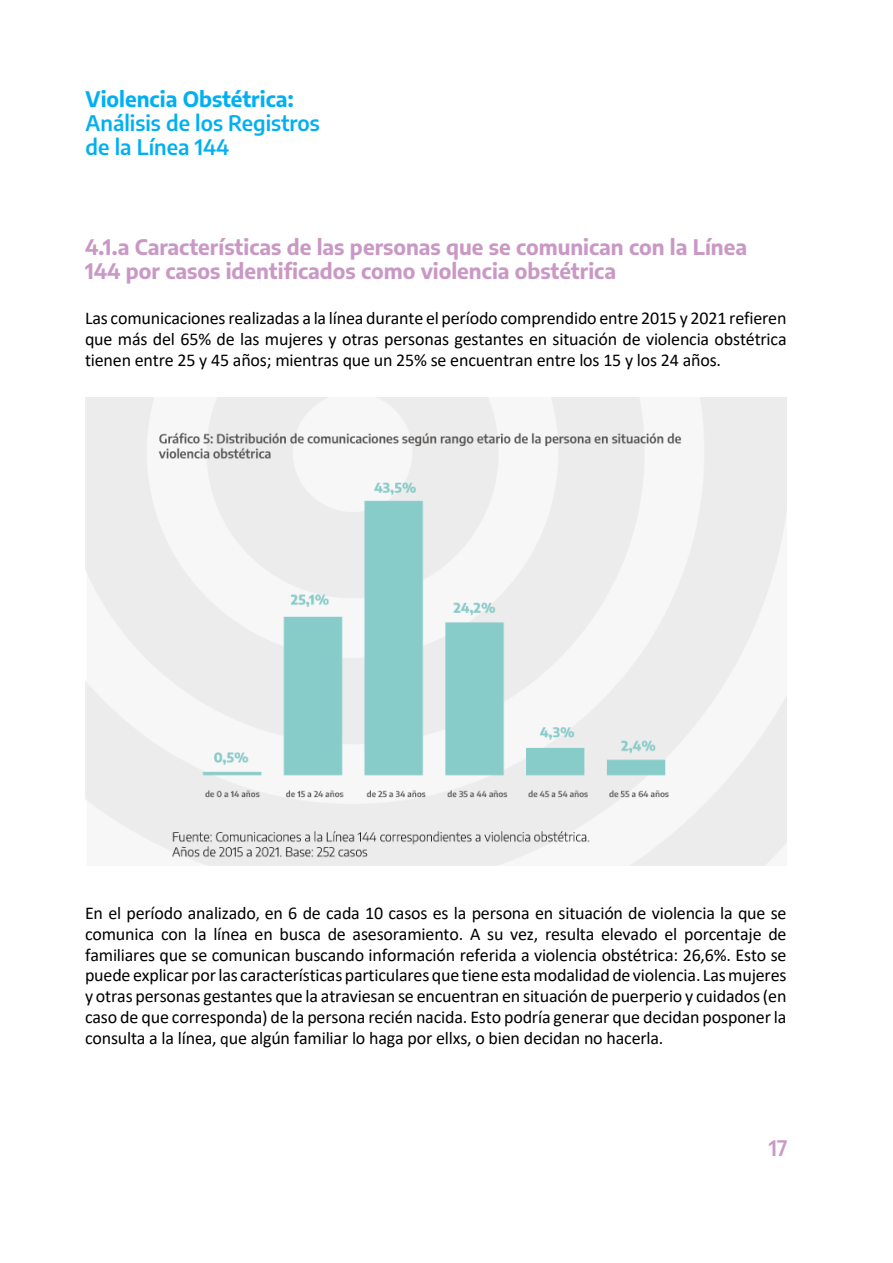
<style>
.page{position:relative;width:893px;height:1263px;background:#fff}
.page>*{position:absolute;margin:0;border:0;box-sizing:border-box;transform-origin:0 0}
.t1{font:700 21px/24.2px "Encode Sans";color:#ca98c5}
.t2{font:600 21px/24.2px "Encode Sans";color:#00b0f0}
.t3{font:700 21px "Encode Sans";color:#00b0f0}
.t4{font:600 21px "Encode Sans";color:#ca98c5}
.t5{font:18px/20.7px "Calibri";letter-spacing:-.01em;color:#000;text-align:justify}
.s1{font-size:16.5px}
</style>
<div class="page">
<img style="left:85px;top:398px;width:702px;height:467px">
<p class="t3" style="left:86px;top:83px;width:209px">Violencia Obstétrica:</p>
<p class="t2" style="left:86px;top:110px;width:236px">Análisis de los Registros de la Línea 144</p>
<p class="t1" style="left:85px;top:234px;width:663px">4.1.a Características de las personas que se comunican con la Línea<br>144 por casos identificados como violencia obstétrica</p>
<p class="t5" style="left:85px;top:307px;width:703px">Las comunicaciones realizadas a la línea durante el período comprendido entre 2015 y 2021 refieren que más del 65% de las mujeres y otras personas gestantes en situación de violencia obstétrica tienen entre 25 y 45 años; mientras que un 25% se encuentran entre los 15 y los 24 años.</p>
<p class="t5" style="left:85px;top:902px;width:703px">En el período analizado<span class="s1">,</span> en 6 de cada 10 casos es la persona en situación de violencia la que se comunica con la línea en busca de asesoramiento. A su vez, resulta elevado el porcentaje de familiares que se comunican buscando información referida a violencia obstétrica: 26,6%. Esto se puede explicar por las características particulares que tiene esta modalidad de violencia. Las mujeres y otras personas gestantes que la atraviesan se encuentran en situación de puerperio y cuidados (en caso de que corresponda) de la persona recién nacida. Esto podría generar que decidan posponer la consulta a la línea, <span class="s1">q</span>ue algún familiar lo haga por ellxs, o bien decidan no hacerla.</p>
<p class="t4" style="left:769px;top:1133px;width:20px">17</p>
</div>
